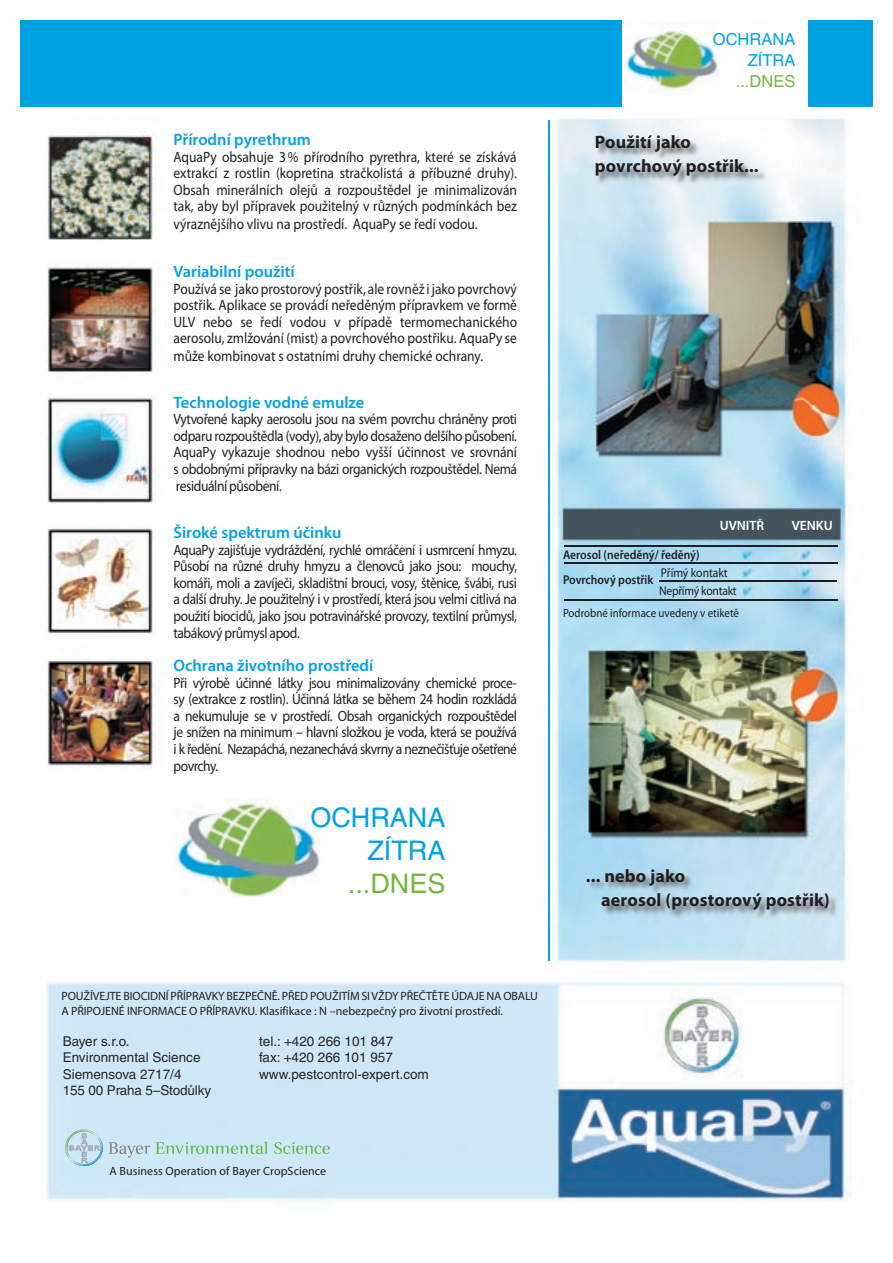
<style>
.page{position:relative;width:893px;height:1263px;background:#fff}
.page>*{position:absolute;margin:0;border:0;box-sizing:border-box;transform-origin:0 0}
.t1{font:27px/33px "Helvetica OT";color:#00a1e3;text-align:right}
.t2{font:27px "Helvetica OT";color:#73b743}
.t3{font:700 18px/24px "Myriad Pro";letter-spacing:.01em;color:#231f20}
.t4{font:600 16.5px "Myriad Pro";color:#00a1e3}
.t5{font:16.5px/21px "Helvetica OT";color:#00a1e3;text-align:right}
.t6{font:16.5px "Helvetica OT";color:#73b743}
.t7{font:15px/16.6px "Myriad Pro";letter-spacing:-.03em;color:#231f20;text-align:justify;scale:.9 1}
.t8{font:13.5px "Helvetica OT";color:#282526}
.t9{font:600 13.5px "Myriad Pro";color:#fff}
.t10{font:600 12.75px/25.5px "Myriad Pro";color:#231f20;scale:.91 1}
.t11{font:12.75px/18px "Myriad Pro";letter-spacing:-.02em;color:#231f20;scale:.91 1}
.t12{font:12px/15px "Myriad Pro";letter-spacing:-.01em;color:#231f20}
.t13{font:12px "Myriad Pro";letter-spacing:-.01em;color:#231f20;scale:.91 1}
</style>
<div class="page">
<img style="left:20px;top:20px;width:853px;height:1181px">
<img style="left:176px;top:799px;width:146px;height:100px">
<div style="left:719px;top:24px;width:120px;height:82px;background:#fff"></div>
<div style="left:21px;top:21px;width:600px;height:86px;background:#00a1e3"></div>
<div style="left:808px;top:21px;width:65px;height:86px;background:#00a1e3"></div>
<hr style="left:548px;top:120px;width:1px;height:840px;background:#00a1e3">
<hr style="left:659px;top:580px;width:178px;height:2px;background:#231f20">
<hr style="left:564px;top:599px;width:274px;height:1px;background:#231f20">
<hr style="left:564px;top:563px;width:274px;height:1px;background:#231f20">
<hr style="left:564px;top:546px;width:274px;height:1px;background:#231f20">
<img style="left:595px;top:134px;width:172px;height:51px">
<img style="left:586px;top:868px;width:253px;height:51px">
<svg style="left:274px;top:1142px;width:56px;height:12px"></svg>
<svg style="left:65px;top:1129px;width:202px;height:37px;background:#c4e0e9"></svg>
<p class="t4" style="left:173px;top:131px;width:139px">Přírodní pyrethrum</p>
<p class="t7" style="left:173px;top:149px;width:383px">AquaPy obsahuje 3 % přírodního pyrethra, které se získává extrakcí z rostlin (kopretina stračkolistá a příbuzné druhy).<br>Obsah minerálních olejů a rozpouštědel je minimalizován tak, aby byl přípravek použitelný v různých podmínkách bez výraznějšího vlivu na prostředí. AquaPy se ředí vodou.</p>
<p class="t4" style="left:173px;top:263px;width:123px">Variabilní použití</p>
<p class="t7" style="left:173px;top:281px;width:383px">Používá se jako prostorový postřik, ale rovněž i jako povrchový postřik. Aplikace se provádí neředěným přípravkem ve formě ULV nebo se ředí vodou v případě termomechanického aerosolu, zmlžování (mist) a povrchového postřiku. AquaPy se může kombinovat s ostatními druhy chemické ochrany.</p>
<p class="t4" style="left:173px;top:393px;width:192px">Technologie vodné emulze</p>
<p class="t7" style="left:173px;top:411px;width:383px">Vytvořené kapky aerosolu jsou na svém povrchu chráněny proti odparu rozpouštědla (vody), aby bylo dosaženo delšího působení.<br>AquaPy vykazuje shodnou nebo vyšší účinnost ve srovnání s obdobnými přípravky na bázi organických rozpouštědel. Nemá residuální působení.</p>
<p class="t4" style="left:173px;top:524px;width:170px">Široké spektrum účinku</p>
<p class="t7" style="left:173px;top:542px;width:383px">AquaPy zajišťuje vydráždění, rychlé omráčení i usmrcení hmyzu.<br>Působí na různé druhy hmyzu a členovců jako jsou: mouchy, komáři, moli a zavíječi, skladištní brouci, vosy, štěnice, švábi, rusi a další druhy. Je použitelný i v prostředí, která jsou velmi citlivá na použití biocidů, jako jsou potravinářské provozy, textilní průmysl, tabákový průmysl apod.</p>
<p class="t4" style="left:173px;top:656px;width:201px">Ochrana životního prostředí</p>
<p class="t7" style="left:173px;top:674px;width:383px">Při výrobě účinné látky jsou minimalizovány chemické proce&shy;sy (extrakce z rostlin). Účinná látka se během 24 hodin rozkládá a nekumuluje se v prostředí. Obsah organických rozpouštědel je snížen na minimum – hlavní složkou je voda, která se používá i k ředění. Nezapáchá, nezanechává skvrny a neznečišťuje ošetřené povrchy.</p>
<h1 class="t1" style="left:310px;top:800px;width:136px">OCHRANA<br>ZÍTRA</h1>
<h1 class="t2" style="left:348px;top:867px;width:99px">...DNES</h1>
<p class="t5" style="left:713px;top:29px;width:84px">OCHRANA<br>ZÍTRA</p>
<p class="t6" style="left:736px;top:72px;width:61px">...DNES</p>
<p class="t3" style="left:595px;top:130px;width:165px">Použití jako povrchový postřik...</p>
<p class="t9" style="left:720px;top:518px;width:46px">UVNITŘ</p>
<p class="t9" style="left:792px;top:518px;width:43px">VENKU</p>
<p class="t10" style="left:563px;top:542px;width:151px">Aerosol (neředěný/ ředěný)<br>Povrchový postřik</p>
<p class="t11" style="left:659px;top:564px;width:87px">Přímý kontakt<br>Nepřímý kontakt</p>
<p class="t13" style="left:563px;top:607px;width:195px">Podrobné informace uvedeny v etiketě</p>
<p class="t3" style="left:601px;top:864px;width:230px;text-indent:-15px">... nebo jako<br>aerosol (prostorový postřik)</p>
<p class="t12" style="left:62px;top:989px;width:478px">POUŽÍVEJTE BIOCIDNÍ PŘÍPRAVKY BEZPEČNĚ. PŘED POUŽITÍM SI VŽDY PŘEČTĚTE ÚDAJE NA OBALU<br>A PŘIPOJENÉ INFORMACE O PŘÍPRAVKU. Klasifikace : N –nebezpečný pro životní prostředí.</p>
<p class="t8" style="left:63px;top:1034px;width:68px">Bayer s.r.o.</p>
<p class="t8" style="left:259px;top:1034px;width:136px">tel.: +420 266 101 847</p>
<p class="t8" style="left:63px;top:1050px;width:139px">Environmental Science</p>
<p class="t8" style="left:259px;top:1050px;width:135px">fax: +420 266 101 957</p>
<p class="t8" style="left:63px;top:1066px;width:120px">Siemensova 2717/4</p>
<p class="t8" style="left:259px;top:1066px;width:171px">www.pestcontrol-expert.com</p>
<p class="t8" style="left:63px;top:1082px;width:150px">155 00 Praha 5–Stodůlky</p>
<p class="t12" style="left:110px;top:1164px;width:218px">A Business Operation of Bayer CropScience</p>
</div>
